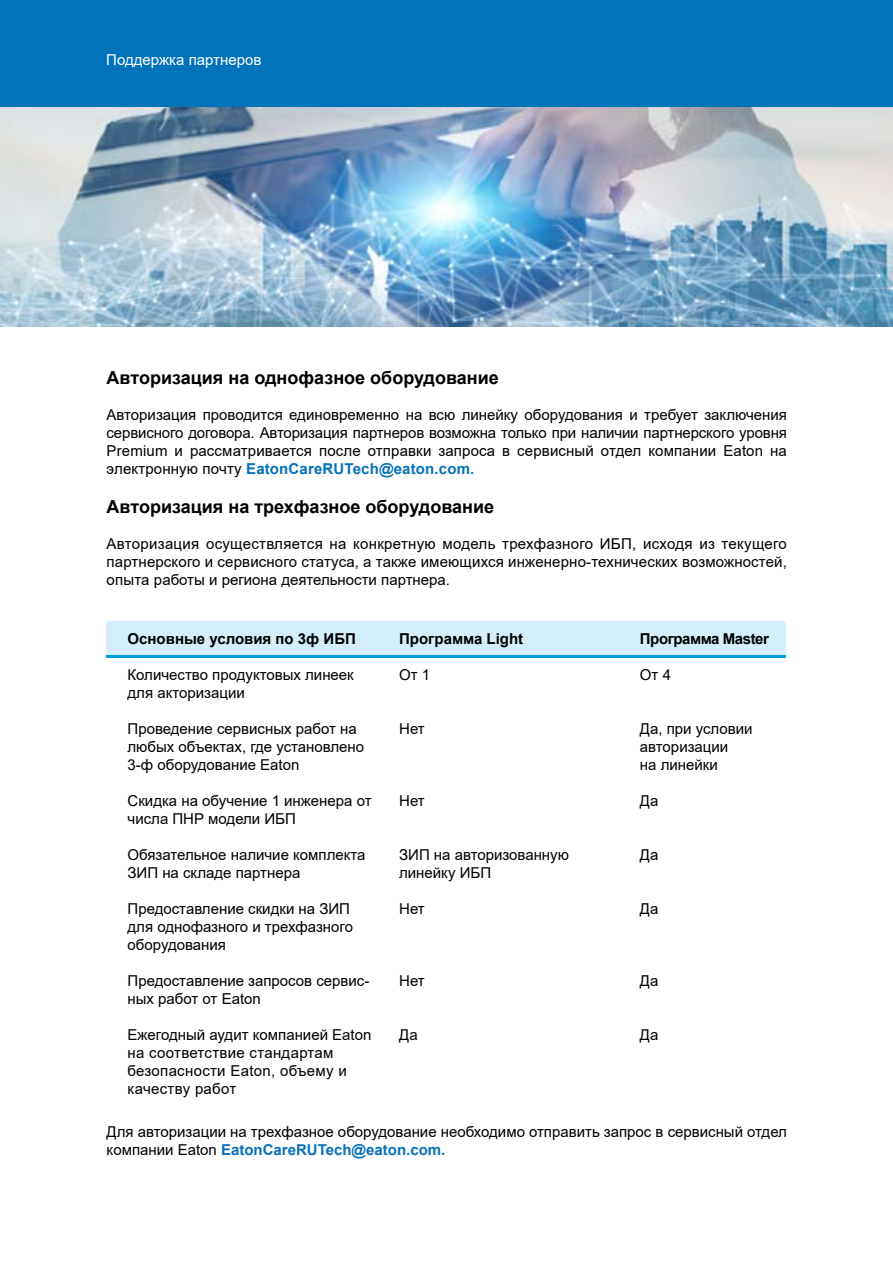
<style>
.page{position:relative;width:893px;height:1263px;background:#fff}
.page>*{position:absolute;margin:0;border:0;box-sizing:border-box;transform-origin:0 0}
.t1{font:700 18px "Arial";color:#000}
.t2{font:15px/18px "Arial";color:#000}
.t3{font:700 15px "Arial";color:#000}
.t4{font:15px "Arial";color:#fff}
.t5{font:700 15px "Arial";letter-spacing:-.03em;color:#000}
.s1{font-weight:700;color:#0672b9}
</style>
<div class="page">
<div style="left:107px;top:621px;width:679px;height:36px;background:#d4eff9"></div>
<hr style="left:107px;top:655px;width:679px;height:2px;background:#009fe3">
<img style="left:0;top:106px;width:893px;height:220px">
<div style="left:0;top:0;width:893px;height:106px;background:#0073ba"></div>
<p class="t4" style="left:106px;top:50px;width:157px">Поддержка партнеров</p>
<p class="t1" style="left:107px;top:364px;width:394px">Авторизация на однофазное оборудование</p>
<p class="t2" style="left:107px;top:405px;width:682px;text-align:justify">Авторизация проводится единовременно на всю линейку оборудования и требует заключения сервисного договора. Авторизация партнеров возможна только при наличии партнерского уровня Premium и рассматривается после отправки запроса в сервисный отдел компании Eaton на электронную почту <span class="s1">EatonCareRUTech@eaton.com.</span></p>
<p class="t1" style="left:107px;top:494px;width:389px">Авторизация на трехфазное оборудование</p>
<p class="t2" style="left:107px;top:535px;width:682px;text-align:justify">Авторизация осуществляется на конкретную модель трехфазного ИБП, исходя из текущего партнерского и сервисного статуса, а также имеющихся инженерно-технических возможностей, опыта работы и региона деятельности партнера.</p>
<p class="t3" style="left:128px;top:628px;width:230px">Основные условия по 3ф ИБП</p>
<p class="t2" style="left:128px;top:665px;width:228px">Количество продуктовых линеек для акторизации</p>
<p class="t2" style="left:128px;top:719px;width:238px">Проведение сервисных работ на любых объектах, где установлено<br>3-ф оборудование Eaton</p>
<p class="t2" style="left:128px;top:791px;width:246px">Скидка на обучение 1 инженера от числа ПНР модели ИБП</p>
<p class="t2" style="left:128px;top:845px;width:240px">Обязательное наличие комплекта<br>ЗИП на складе партнера</p>
<p class="t2" style="left:128px;top:899px;width:227px">Предоставление скидки на ЗИП для однофазного и трехфазного оборудования</p>
<p class="t2" style="left:128px;top:971px;width:243px">Предоставление запросов сервис&shy;ных работ от Eaton</p>
<p class="t2" style="left:128px;top:1025px;width:245px">Ежегодный аудит компанией Eaton на соответствие стандартам безопасности Eaton, объему и качеству работ</p>
<p class="t3" style="left:399px;top:628px;width:126px">Программа Light</p>
<p class="t2" style="left:399px;top:665px;width:33px">От 1</p>
<p class="t2" style="left:399px;top:719px;width:27px">Нет</p>
<p class="t2" style="left:399px;top:791px;width:27px">Нет</p>
<p class="t2" style="left:399px;top:845px;width:171px">ЗИП на авторизованную линейку ИБП</p>
<p class="t2" style="left:399px;top:899px;width:27px">Нет</p>
<p class="t2" style="left:399px;top:971px;width:27px">Нет</p>
<p class="t2" style="left:399px;top:1025px;width:20px">Да</p>
<p class="t5" style="left:640px;top:628px;width:130px">Программа Master</p>
<p class="t2" style="left:640px;top:665px;width:33px">От 4</p>
<p class="t2" style="left:640px;top:719px;width:114px">Да, при условии авторизации<br>на линейки</p>
<p class="t2" style="left:640px;top:791px;width:20px">Да</p>
<p class="t2" style="left:640px;top:845px;width:20px">Да</p>
<p class="t2" style="left:640px;top:899px;width:20px">Да</p>
<p class="t2" style="left:640px;top:971px;width:20px">Да</p>
<p class="t2" style="left:640px;top:1025px;width:20px">Да</p>
<p class="t2" style="left:107px;top:1122px;width:682px">Для авторизации на трехфазное оборудование необходимо отправить запрос в сервисный отдел компании Eaton <span class="s1">EatonCareRUTech@eaton.com.</span></p>
</div>
